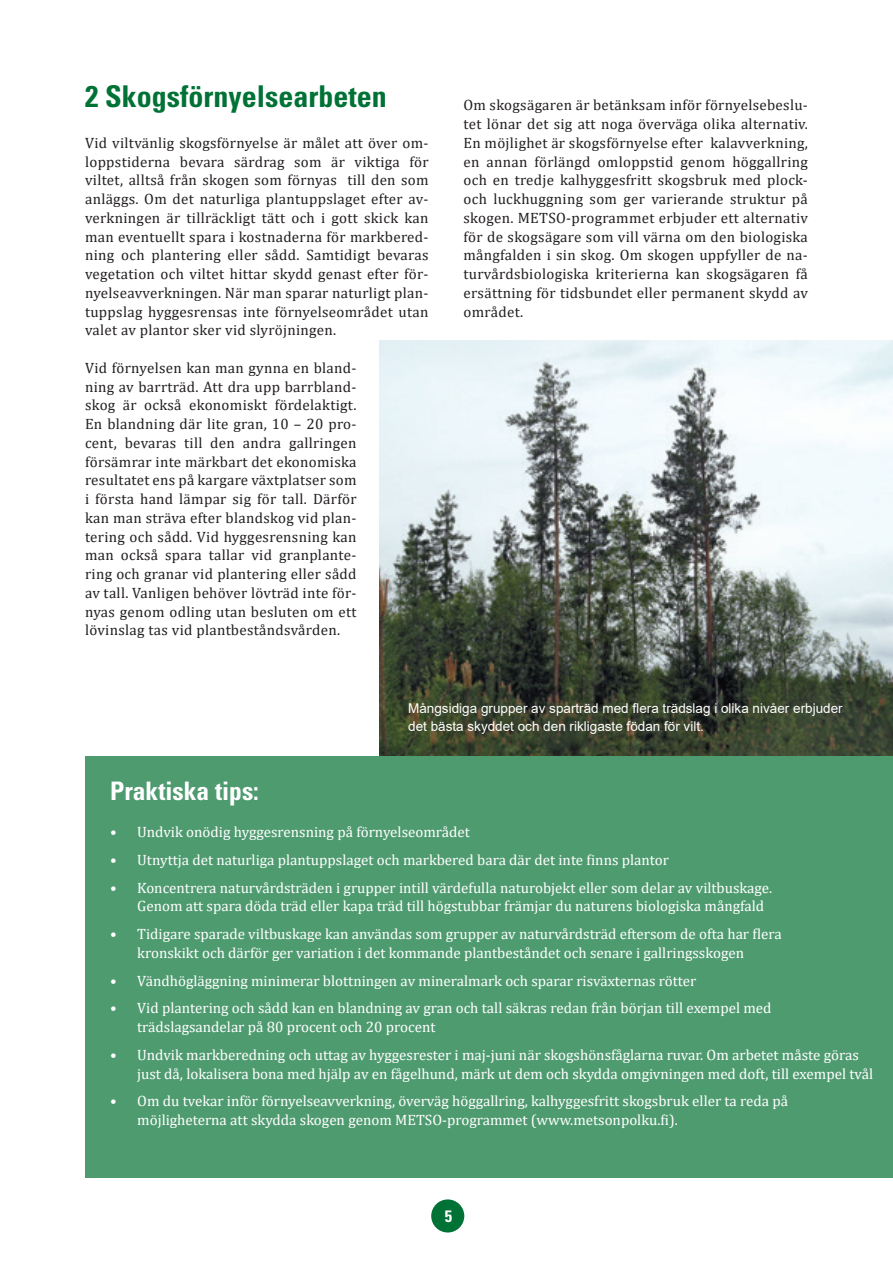
<style>
.page{position:relative;width:893px;height:1263px;background:#fff}
.page>*{position:absolute;margin:0;border:0;box-sizing:border-box;transform-origin:0 0}
.t1{font:700 condensed 30px "Univers LT Std";color:#007236}
.t2{font:700 condensed 25.5px "Univers LT Std";color:#fff}
.t3{font:700 condensed 16.5px "Univers LT Std";color:#fff}
.t4{font:15px/18.8px "Cambria";letter-spacing:.02em;color:#231f20;text-align:justify}
.t5{font:15px/18.8px "Cambria";color:#fff}
.t6{font:13.5px/18px "Arial";color:#fff}
</style>
<div class="page">
<img style="left:379px;top:340px;width:514px;height:416px">
<div style="left:85px;top:756px;width:808px;height:422px;background:#4f9b70"></div>
<div style="left:431px;top:1199px;width:33px;height:33px;background:#007236;border-radius:50%"></div>
<h1 class="t1" style="left:85px;top:78px;width:303px">2 Skogsförnyelsearbeten</h1>
<p class="t4" style="left:85px;top:133px;width:345px">Vid viltvänlig skogsförnyelse är målet att över om&shy;loppstiderna bevara särdrag som är viktiga för viltet, alltså från skogen som förnyas till den som anläggs. Om det naturliga plantuppslaget efter av&shy;verkningen är tillräckligt tätt och i gott skick kan man eventuellt spara i kostnaderna för markbered&shy;ning och plantering eller sådd. Samtidigt bevaras vegetation och viltet hittar skydd genast efter för&shy;nyelseavverkningen. När man sparar naturligt plan&shy;tuppslag hyggesrensas inte förnyelseområdet utan valet av plantor sker vid slyröjningen.</p>
<p class="t4" style="left:85px;top:358px;width:273px">Vid förnyelsen kan man gynna en bland&shy;ning av barrträd. Att dra upp barrbland&shy;skog är också ekonomiskt fördelaktigt.<br>En blandning där lite gran, 10 – 20 pro&shy;cent, bevaras till den andra gallringen försämrar inte märkbart det ekonomiska resultatet ens på kargare växtplatser som i första hand lämpar sig för tall. Därför kan man sträva efter blandskog vid plan&shy;tering och sådd. Vid hyggesrensning kan man också spara tallar vid granplante&shy;ring och granar vid plantering eller sådd av tall. Vanligen behöver lövträd inte för&shy;nyas genom odling utan besluten om ett lövinslag tas vid plantbeståndsvården.</p>
<p class="t4" style="left:463px;top:96px;width:346px">Om skogsägaren är betänksam inför förnyelsebeslu&shy;tet lönar det sig att noga överväga olika alternativ.<br>En möjlighet är skogsförnyelse efter kalavverkning, en annan förlängd omloppstid genom höggallring och en tredje kalhyggesfritt skogsbruk med plock&shy;och luckhuggning som ger varierande struktur på skogen. METSO-programmet erbjuder ett alternativ för de skogsägare som vill värna om den biologiska mångfalden i sin skog. Om skogen uppfyller de na&shy;turvårdsbiologiska kriterierna kan skogsägaren få ersättning för tidsbundet eller permanent skydd av området.</p>
<p class="t6" style="left:408px;top:699px;width:436px">Mångsidiga grupper av sparträd med flera trädslag i olika nivåer erbjuder det bästa skyddet och den rikligaste födan för vilt.</p>
<h2 class="t2" style="left:110px;top:775px;width:150px">Praktiska tips:</h2>
<p class="t5" style="left:110px;top:822px;width:361px">• Undvik onödig hyggesrensning på förnyelseområdet</p>
<p class="t5" style="left:110px;top:850px;width:560px">• Utnyttja det naturliga plantuppslaget och markbered bara där det inte finns plantor</p>
<p class="t5" style="left:137px;top:878px;width:637px;text-indent:-27px">• Koncentrera naturvårdsträden i grupper intill värdefulla naturobjekt eller som delar av viltbuskage.<br>Genom att spara döda träd eller kapa träd till högstubbar främjar du naturens biologiska mångfald</p>
<p class="t5" style="left:137px;top:924px;width:646px;text-indent:-27px">• Tidigare sparade viltbuskage kan användas som grupper av naturvårdsträd eftersom de ofta har flera kronskikt och därför ger variation i det kommande plantbeståndet och senare i gallringsskogen</p>
<p class="t5" style="left:110px;top:971px;width:588px">• Vändhögläggning minimerar blottningen av mineralmark och sparar risväxternas rötter</p>
<p class="t5" style="left:137px;top:999px;width:636px;text-indent:-27px">• Vid plantering och sådd kan en blandning av gran och tall säkras redan från början till exempel med trädslagsandelar på 80 procent och 20 procent</p>
<p class="t5" style="left:137px;top:1045px;width:737px;text-indent:-27px">• Undvik markberedning och uttag av hyggesrester i maj-juni när skogshönsfåglarna ruvar. Om arbetet måste göras just då, lokalisera bona med hjälp av en fågelhund, märk ut dem och skydda omgivningen med doft, till exempel tvål</p>
<p class="t5" style="left:137px;top:1092px;width:652px;text-indent:-27px">• Om du tvekar inför förnyelseavverkning, överväg höggallring, kalhyggesfritt skogsbruk eller ta reda på möjligheterna att skydda skogen genom METSO-programmet (www.metsonpolku.fi).</p>
<p class="t3" style="left:445px;top:1206px;width:9px">5</p>
</div>
